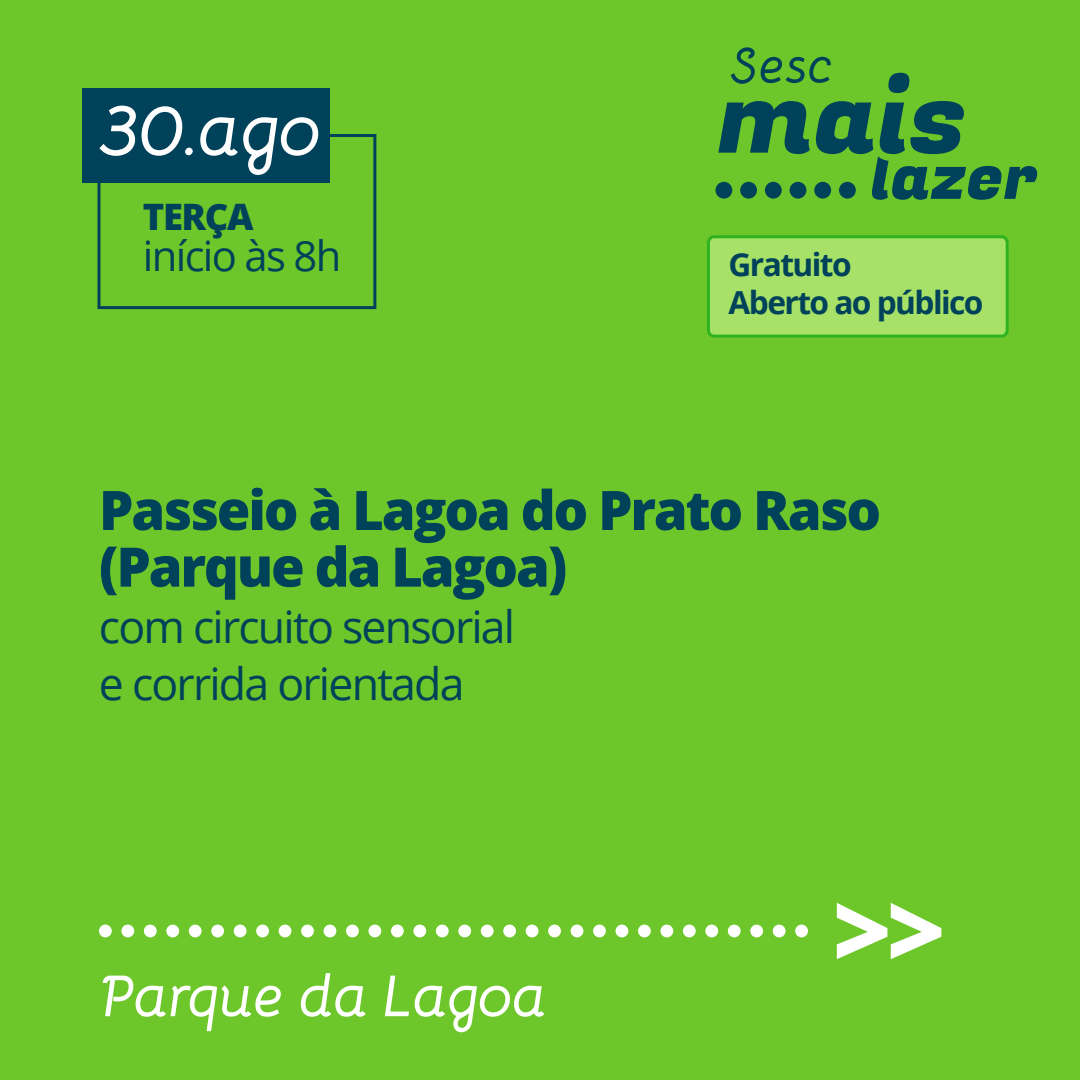
<style>
.page{position:relative;width:1080px;height:1080px;background:#6dc72a}
.page>*{position:absolute;margin:0;border:0;box-sizing:border-box;transform-origin:0 0}
.t1{font:italic 700 73.1px "Bellota";color:#fff}
.t2{font:italic 700 59.1px "Bellota";letter-spacing:-.04em;color:#fff}
.t3{font:800 54.5px/56.6px "Open Sans";letter-spacing:-.04em;color:#004259}
.t4{font:44.6px/56.7px "Open Sans";letter-spacing:-.04em;color:#004259}
.t5{font:41.7px "Open Sans";letter-spacing:-.04em;color:#004259}
.t6{font:800 36.4px "Open Sans";letter-spacing:-.04em;color:#004259}
.t7{font:700 31.7px/38px "Open Sans";letter-spacing:-.05em;color:#004259}
</style>
<div class="page">
<svg style="left:888px;top:73px;width:21px;height:20px"></svg>
<svg style="left:718px;top:101px;width:92px;height:53px"></svg>
<div style="left:740px;top:182px;width:17px;height:17px;background:#004259;border-radius:50%"></div>
<div style="left:715px;top:182px;width:17px;height:17px;background:#004259;border-radius:50%"></div>
<div style="left:765px;top:182px;width:17px;height:17px;background:#004259;border-radius:50%"></div>
<div style="left:790px;top:182px;width:16px;height:17px;background:#004259;border-radius:50%"></div>
<svg style="left:814px;top:182px;width:17px;height:17px"></svg>
<svg style="left:816px;top:101px;width:221px;height:99px"></svg>
<svg style="left:731px;top:47px;width:24px;height:37px"></svg>
<svg style="left:761px;top:57px;width:70px;height:26px"></svg>
<div style="left:97px;top:134px;width:279px;height:175px;border:3px solid #004259"></div>
<svg style="left:837px;top:903px;width:104px;height:56px"></svg>
<div style="left:99px;top:925px;width:13px;height:12px;background:#fff;border-radius:50%"></div>
<div style="left:121px;top:925px;width:13px;height:12px;background:#fff;border-radius:50%"></div>
<div style="left:144px;top:925px;width:13px;height:12px;background:#fff;border-radius:50%"></div>
<div style="left:166px;top:925px;width:13px;height:12px;background:#fff;border-radius:50%"></div>
<div style="left:189px;top:925px;width:13px;height:12px;background:#fff;border-radius:50%"></div>
<div style="left:211px;top:925px;width:13px;height:12px;background:#fff;border-radius:50%"></div>
<div style="left:234px;top:925px;width:13px;height:12px;background:#fff;border-radius:50%"></div>
<div style="left:256px;top:925px;width:13px;height:12px;background:#fff;border-radius:50%"></div>
<div style="left:279px;top:925px;width:12px;height:12px;background:#fff;border-radius:50%"></div>
<div style="left:301px;top:925px;width:13px;height:12px;background:#fff;border-radius:50%"></div>
<div style="left:324px;top:925px;width:12px;height:12px;background:#fff;border-radius:50%"></div>
<div style="left:346px;top:925px;width:13px;height:12px;background:#fff;border-radius:50%"></div>
<div style="left:368px;top:925px;width:13px;height:12px;background:#fff;border-radius:50%"></div>
<div style="left:391px;top:925px;width:13px;height:12px;background:#fff;border-radius:50%"></div>
<div style="left:413px;top:925px;width:13px;height:12px;background:#fff;border-radius:50%"></div>
<div style="left:436px;top:925px;width:13px;height:12px;background:#fff;border-radius:50%"></div>
<div style="left:458px;top:925px;width:13px;height:12px;background:#fff;border-radius:50%"></div>
<div style="left:481px;top:925px;width:13px;height:12px;background:#fff;border-radius:50%"></div>
<div style="left:503px;top:925px;width:13px;height:12px;background:#fff;border-radius:50%"></div>
<div style="left:526px;top:925px;width:12px;height:12px;background:#fff;border-radius:50%"></div>
<div style="left:548px;top:925px;width:13px;height:12px;background:#fff;border-radius:50%"></div>
<div style="left:571px;top:925px;width:12px;height:12px;background:#fff;border-radius:50%"></div>
<div style="left:593px;top:925px;width:13px;height:12px;background:#fff;border-radius:50%"></div>
<div style="left:616px;top:925px;width:12px;height:12px;background:#fff;border-radius:50%"></div>
<div style="left:638px;top:925px;width:13px;height:12px;background:#fff;border-radius:50%"></div>
<div style="left:660px;top:925px;width:13px;height:12px;background:#fff;border-radius:50%"></div>
<div style="left:683px;top:925px;width:13px;height:12px;background:#fff;border-radius:50%"></div>
<div style="left:705px;top:925px;width:13px;height:12px;background:#fff;border-radius:50%"></div>
<div style="left:728px;top:925px;width:13px;height:12px;background:#fff;border-radius:50%"></div>
<div style="left:750px;top:925px;width:13px;height:12px;background:#fff;border-radius:50%"></div>
<div style="left:773px;top:925px;width:13px;height:12px;background:#fff;border-radius:50%"></div>
<div style="left:795px;top:925px;width:13px;height:12px;background:#fff;border-radius:50%"></div>
<svg style="left:707px;top:235px;width:302px;height:103px;background:#9ddd60"></svg>
<div style="left:82px;top:88px;width:248px;height:94px;background:#004259"></div>
<h1 class="t1" style="left:99px;top:71px;width:226px">30.ago</h1>
<p class="t6" style="left:143px;top:189px;width:112px">TERÇA</p>
<p class="t5" style="left:143px;top:228px;width:200px">início às 8h</p>
<p class="t7" style="left:729px;top:245px;width:257px">Gratuito<br>Aberto ao público</p>
<p class="t3" style="left:99px;top:479px;width:784px">Passeio à Lagoa do Prato Raso (Parque da Lagoa)</p>
<p class="t4" style="left:99px;top:598px;width:418px">com circuito sensorial e corrida orientada</p>
<p class="t2" style="left:99px;top:948px;width:451px">Parque da Lagoa</p>
</div>
